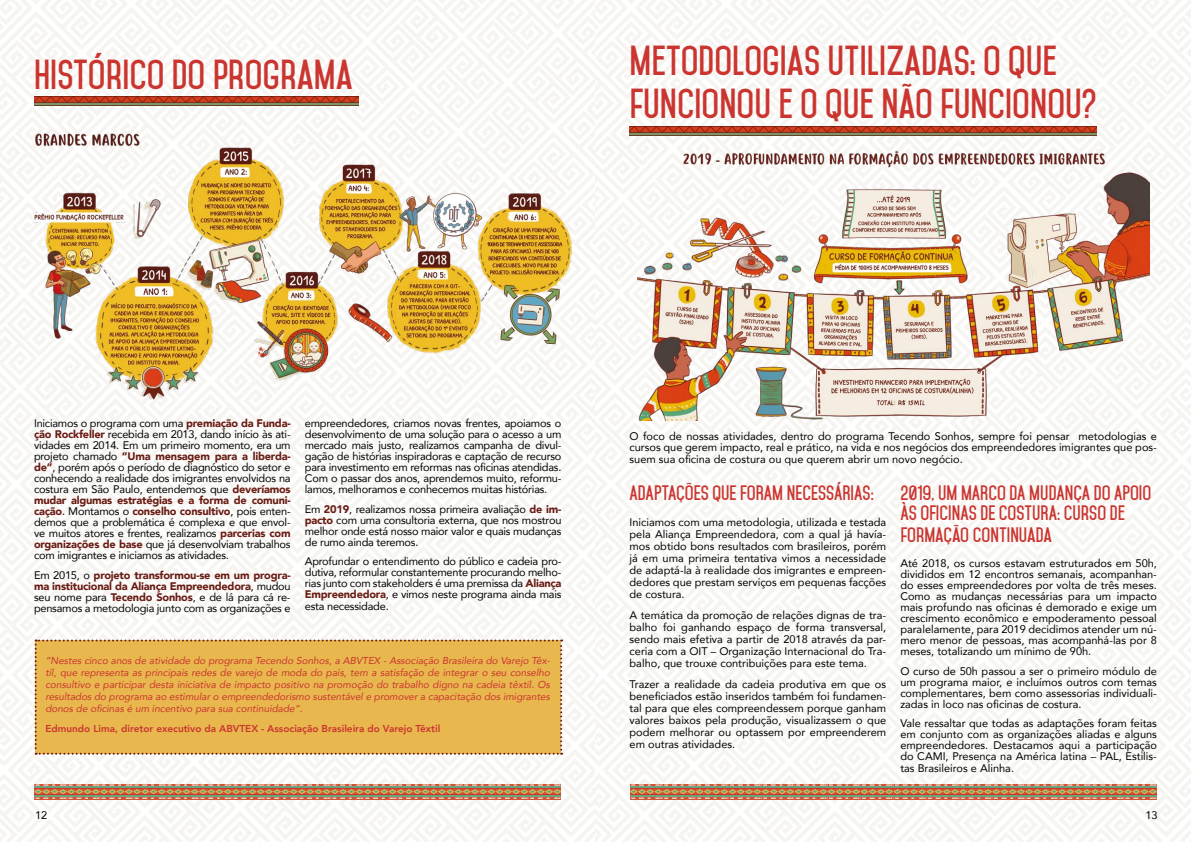
<style>
.page{position:relative;width:1191px;height:842px;background:#fff}
.page>*{position:absolute;margin:0;border:0;box-sizing:border-box;transform-origin:0 0}
.t1{font:700 36px/43.2px "Mohave";color:#cb3530}
.t2{font:700 18px/20px "Mohave";color:#cb3530}
.t3{font:11px/11px "Avenir";color:#000;text-align:justify}
.t4{font:11px "Avenir";letter-spacing:-.02em;color:#000}
.t5{font:italic 10px/12px "Avenir";color:#cb3530;text-align:justify}
.t6{font:800 10px "Avenir";color:#cb3530}
.s1{font-weight:900;color:#691c14}
</style>
<div class="page">
<img style="left:0;top:0;width:1190px;height:842px">
<svg style="left:495px;top:784px;width:33px;height:1px"></svg>
<svg style="left:528px;top:784px;width:33px;height:1px"></svg>
<svg style="left:429px;top:784px;width:33px;height:1px"></svg>
<svg style="left:462px;top:784px;width:33px;height:1px"></svg>
<svg style="left:364px;top:784px;width:33px;height:1px"></svg>
<svg style="left:397px;top:784px;width:32px;height:1px"></svg>
<svg style="left:298px;top:784px;width:33px;height:1px"></svg>
<svg style="left:331px;top:784px;width:33px;height:1px"></svg>
<svg style="left:232px;top:784px;width:33px;height:1px"></svg>
<svg style="left:265px;top:784px;width:33px;height:1px"></svg>
<svg style="left:166px;top:784px;width:33px;height:1px"></svg>
<svg style="left:199px;top:784px;width:33px;height:1px"></svg>
<svg style="left:100px;top:784px;width:33px;height:1px"></svg>
<svg style="left:133px;top:784px;width:33px;height:1px"></svg>
<svg style="left:34px;top:784px;width:33px;height:1px"></svg>
<svg style="left:67px;top:784px;width:33px;height:1px"></svg>
<svg style="left:34px;top:785px;width:528px;height:14px;background:#b0825b"></svg>
<svg style="left:1091px;top:784px;width:33px;height:1px"></svg>
<svg style="left:1124px;top:784px;width:33px;height:1px"></svg>
<svg style="left:1025px;top:784px;width:33px;height:1px"></svg>
<svg style="left:1058px;top:784px;width:33px;height:1px"></svg>
<svg style="left:959px;top:784px;width:33px;height:1px"></svg>
<svg style="left:992px;top:784px;width:33px;height:1px"></svg>
<svg style="left:893px;top:784px;width:33px;height:1px"></svg>
<svg style="left:926px;top:784px;width:33px;height:1px"></svg>
<svg style="left:827px;top:784px;width:33px;height:1px"></svg>
<svg style="left:860px;top:784px;width:33px;height:1px"></svg>
<svg style="left:761px;top:784px;width:33px;height:1px"></svg>
<svg style="left:794px;top:784px;width:33px;height:1px"></svg>
<svg style="left:695px;top:784px;width:33px;height:1px"></svg>
<svg style="left:728px;top:784px;width:33px;height:1px"></svg>
<svg style="left:629px;top:784px;width:33px;height:1px"></svg>
<svg style="left:662px;top:784px;width:33px;height:1px"></svg>
<svg style="left:629px;top:785px;width:528px;height:14px;background:#b0825b"></svg>
<img style="left:31px;top:128px;width:544px;height:274px">
<div style="left:35px;top:639px;width:527px;height:116px;background:#e8b74e"></div>
<img style="left:637px;top:150px;width:512px;height:270px">
<img style="left:35px;top:97px;width:323px;height:9px">
<img style="left:629px;top:126px;width:467px;height:9px">
<h1 class="t1" style="left:34px;top:54px;width:320px">HISTÓRICO DO PROGRAMA</h1>
<h1 class="t1" style="left:629px;top:40px;width:468px">METODOLOGIAS UTILIZADAS: O QUE<br>FUNCIONOU E O QUE NÃO FUNCIONOU?</h1>
<p class="t3" style="left:34px;top:417px;width:258px">Iniciamos o programa com uma <span class="s1">premiação da Funda&shy;ção Rockfeller</span> recebida em 2013, dando início às ati&shy;vidades em 2014. Em um primeiro momento, era um projeto chamado <span class="s1">“Uma mensagem para a liberda&shy;de”</span>, porém após o período de diagnóstico do setor e conhecendo a realidade dos imigrantes envolvidos na costura em São Paulo, entendemos que <span class="s1">deveríamos mudar algumas estratégias e a forma de comuni&shy;cação</span>. Montamos o <span class="s1">conselho consultivo</span>, pois enten&shy;demos que a problemática é complexa e que envol&shy;ve muitos atores e frentes, realizamos <span class="s1">parcerias com organizações de base</span> que já desenvolviam trabalhos com imigrantes e iniciamos as atividades.</p>
<p class="t3" style="left:34px;top:569px;width:258px">Em 2015, o <span class="s1">projeto transformou-se em um progra&shy;ma institucional da Aliança Empreendedora</span>, mudou seu nome para <span class="s1">Tecendo Sonhos</span>, e de lá para cá re&shy;pensamos a metodologia junto com as organizações e</p>
<p class="t3" style="left:305px;top:417px;width:258px">empreendedores, criamos novas frentes, apoiamos o desenvolvimento de uma solução para o acesso a um mercado mais justo, realizamos campanha de divul&shy;gação de histórias inspiradoras e captação de recurso para investimento em reformas nas oficinas atendidas.<br>Com o passar dos anos, aprendemos muito, reformu&shy;lamos, melhoramos e conhecemos muitas histórias.</p>
<p class="t3" style="left:305px;top:503px;width:258px">Em <span class="s1">2019</span>, realizamos nossa primeira avaliação <span class="s1">de im&shy;pacto</span> com uma consultoria externa, que nos mostrou melhor onde está nosso maior valor e quais mudanças de rumo ainda teremos.</p>
<p class="t3" style="left:305px;top:555px;width:258px">Aprofundar o entendimento do público e cadeia pro&shy;dutiva, reformular constantemente procurando melho&shy;rias junto com stakeholders é uma premissa da <span class="s1">Aliança Empreendedora</span>, e vimos neste programa ainda mais</p>
<p class="t4" style="left:305px;top:597px;width:85px">esta necessidade.</p>
<p class="t5" style="left:45px;top:655px;width:506px">“Nestes cinco anos de atividade do programa Tecendo Sonhos, a ABVTEX - Associação Brasileira do Varejo Têx&shy;til, que representa as principais redes de varejo de moda do país, tem a satisfação de integrar o seu conselho consultivo e participar desta iniciativa de impacto positivo na promoção do trabalho digno na cadeia têxtil. Os resultados do programa ao estimular o empreendedorismo sustentável e promover a capacitação dos imigrantes donos de oficinas é um incentivo para sua continuidade”.</p>
<p class="t6" style="left:45px;top:721px;width:396px">Edmundo Lima, diretor executivo da ABVTEX - Associação Brasileira do Varejo Têxtil</p>
<p class="t3" style="left:629px;top:430px;width:529px">O foco de nossas atividades, dentro do programa Tecendo Sonhos, sempre foi pensar metodologias e cursos que gerem impacto, real e prático, na vida e nos negócios dos empreendedores imigrantes que pos-</p>
<p class="t3" style="left:629px;top:453px;width:335px">suem sua oficina de costura ou que querem abrir um novo negócio.</p>
<h2 class="t2" style="left:629px;top:483px;width:246px">ADAPTAÇÕES QUE FORAM NECESSÁRIAS:</h2>
<p class="t3" style="left:629px;top:516px;width:258px;line-height:12px">Iniciamos com uma metodologia, utilizada e testada pela Aliança Empreendedora, com a qual já havía&shy;mos obtido bons resultados com brasileiros, porém já em uma primeira tentativa vimos a necessidade de adaptá-la à realidade dos imigrantes e empreen&shy;dedores que prestam serviços em pequenas facções de costura.</p>
<p class="t3" style="left:629px;top:609px;width:258px;line-height:12px">A temática da promoção de relações dignas de tra&shy;balho foi ganhando espaço de forma transversal, sendo mais efetiva a partir de 2018 através da par&shy;ceria com a OIT – Organização Internacional do Tra&shy;balho, que trouxe contribuições para este tema.</p>
<p class="t3" style="left:629px;top:677px;width:258px;line-height:12px">Trazer a realidade da cadeia produtiva em que os beneficiados estão inseridos também foi fundamen&shy;tal para que eles compreendessem porque ganham valores baixos pela produção, visualizassem o que podem melhorar ou optassem por empreenderem em outras atividades.</p>
<h2 class="t2" style="left:900px;top:483px;width:253px">2019, UM MARCO DA MUDANÇA DO APOIO<br>ÀS OFICINAS DE COSTURA: CURSO DE</h2>
<h2 class="t2" style="left:900px;top:525px;width:153px">FORMAÇÃO CONTINUADA</h2>
<p class="t3" style="left:900px;top:557px;width:258px">Até 2018, os cursos estavam estruturados em 50h, divididos em 12 encontros semanais, acompanhan&shy;do esses empreendedores por volta de três meses.<br>Como as mudanças necessárias para um impacto mais profundo nas oficinas é demorado e exige um crescimento econômico e empoderamento pessoal paralelamente, para 2019 decidimos atender um nú&shy;mero menor de pessoas, mas acompanhá-las por 8 meses, totalizando um mínimo de 90h.</p>
<p class="t3" style="left:900px;top:665px;width:258px">O curso de 50h passou a ser o primeiro módulo de um programa maior, e incluímos outros com temas complementares, bem como assessorias individuali&shy;zadas in loco nas oficinas de costura.</p>
<p class="t3" style="left:900px;top:717px;width:258px">Vale ressaltar que todas as adaptações foram feitas em conjunto com as organizações aliadas e alguns empreendedores. Destacamos aqui a participação do CAMI, Presença na América latina – PAL, Estilis-</p>
<p class="t3" style="left:900px;top:762px;width:115px">tas Brasileiros e Alinha.</p>
<p class="t3" style="left:35px;top:809px;width:14px">12</p>
<p class="t3" style="left:1145px;top:809px;width:14px">13</p>
</div>
